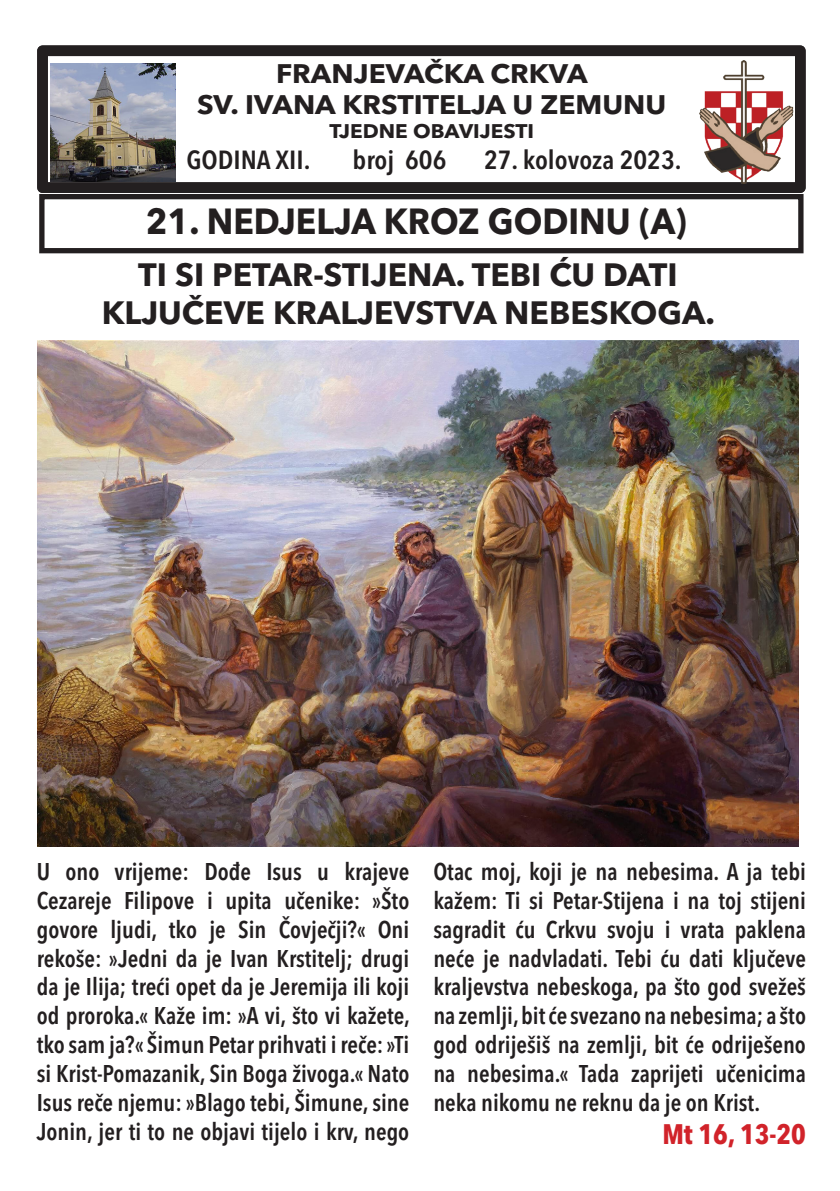
<style>
.page{position:relative;width:840px;height:1191px;background:#fff}
.page>*{position:absolute;margin:0;border:0;box-sizing:border-box;transform-origin:0 0}
.t1{font:700 36px "Avenir Next LT Pro";color:#231f20;scale:.93 1}
.t2{font:700 32px "Avenir Next LT Pro";color:#231f20}
.t3{font:700 condensed 28px "Avenir Next LT Pro";color:#d1232a}
.t4{font:700 26.6px "Avenir Next LT Pro";color:#231f20;scale:1.06 1}
.t5{font:600 condensed 26px "Avenir Next LT Pro";color:#231f20;scale:1.06 1}
.t6{font:600 condensed 24px/28.8px "Avenir Next LT Pro";color:#231f20;text-align:justify}
.t7{font:700 19.6px "Avenir Next LT Pro";color:#231f20;scale:1.06 1}
</style>
<div class="page">
<div style="left:37px;top:45px;width:768px;height:148px;border:11px solid #231f20"></div>
<div style="left:37px;top:45px;width:768px;height:148px;border:5px solid #231f20;border-radius:3px"></div>
<div style="left:46px;top:54px;width:750px;height:130px;border:2px solid #231f20"></div>
<div style="left:39px;top:194px;width:764px;height:59px;border:5px solid #231f20"></div>
<img style="left:50px;top:63px;width:125px;height:118px">
<img style="left:698px;top:60px;width:94px;height:124px">
<img style="left:37px;top:340px;width:760px;height:507px">
<p class="t4" style="left:276px;top:57px;width:295px">FRANJEVAČKA CRKVA</p>
<p class="t4" style="left:197px;top:89px;width:444px">SV. IVANA KRSTITELJA U ZEMUNU</p>
<p class="t7" style="left:329px;top:119px;width:194px">TJEDNE OBAVIJESTI</p>
<p class="t5" style="left:186px;top:144px;width:118px">GODINA XII.</p>
<p class="t5" style="left:352px;top:144px;width:90px">broj 606</p>
<p class="t5" style="left:484px;top:144px;width:188px">27. kolovoza 2023.</p>
<p class="t1" style="left:146px;top:200px;width:582px">21. NEDJELJA KROZ GODINU (A)</p>
<p class="t2" style="left:138px;top:255px;width:540px">TI SI PETAR-STIJENA. TEBI ĆU DATI</p>
<p class="t2" style="left:102px;top:293px;width:614px">KLJUČEVE KRALJEVSTVA NEBESKOGA.</p>
<p class="t6" style="left:37px;top:857px;width:374px">U ono vrijeme: Dođe Isus u krajeve Cezareje Filipove i upita učenike: »Što govore ljudi, tko je Sin Čovječji?« Oni rekoše: »Jedni da je Ivan Krstitelj; drugi da je Ilija; treći opet da je Jeremija ili koji od proroka.« Kaže im: »A vi, što vi kažete, tko sam ja?« Šimun Petar prihvati i reče: »Ti si Krist-Pomazanik, Sin Boga živoga.« Nato Isus reče njemu: »Blago tebi, Šimune, sine Jonin, jer ti to ne objavi tijelo i krv, nego</p>
<p class="t6" style="left:433px;top:857px;width:374px">Otac moj, koji je na nebesima. A ja tebi kažem: Ti si Petar-Stijena i na toj stijeni sagradit ću Crkvu svoju i vrata paklena neće je nadvladati. Tebi ću dati ključeve kraljevstva nebeskoga, pa što god svežeš na zemlji, bit će svezano na nebesima; a što god odriješiš na zemlji, bit će odriješeno na nebesima.« Tada zaprijeti učenicima neka nikomu ne reknu da je on Krist.</p>
<p class="t3" style="left:662px;top:1117px;width:145px">Mt 16, 13-20</p>
</div>
